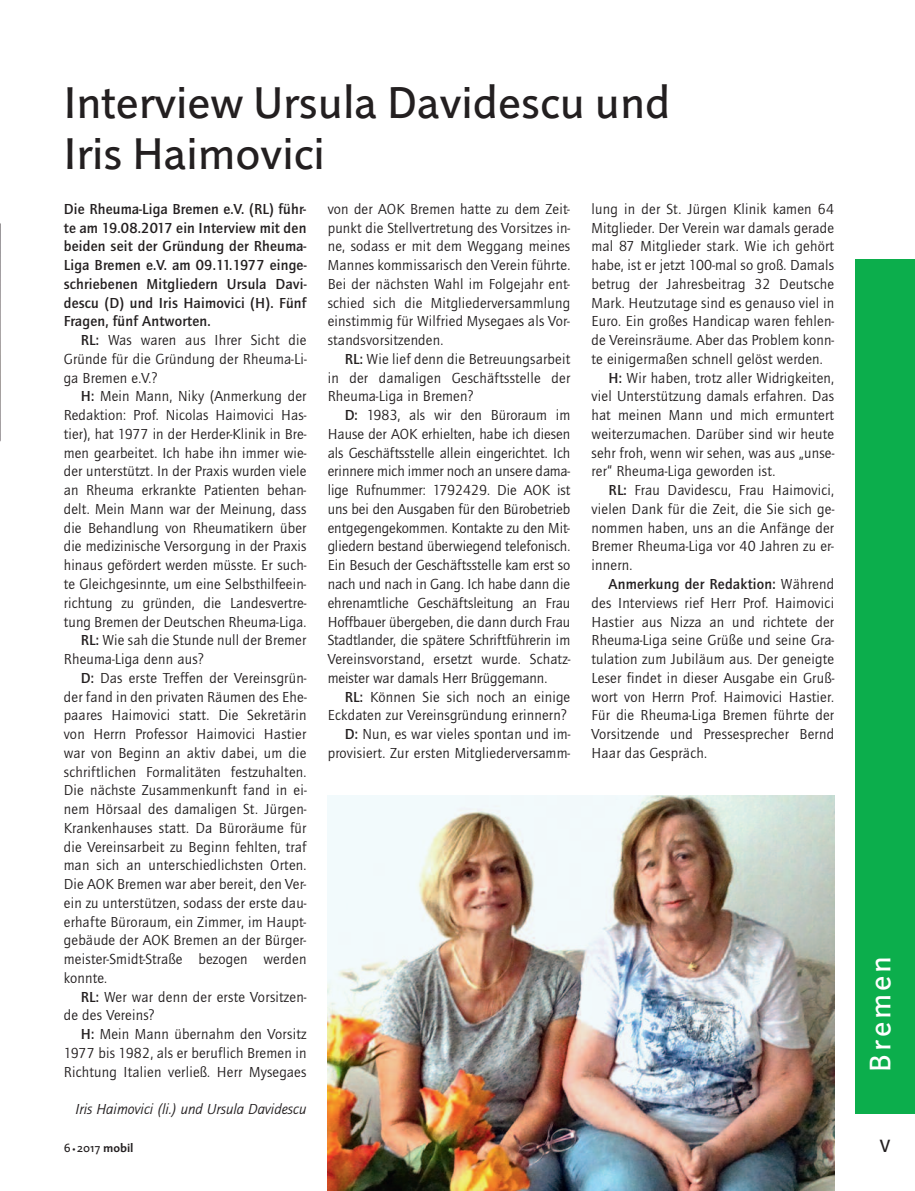
<style>
.page{position:relative;width:915px;height:1191px;background:#fff}
.page>*{position:absolute;margin:0;border:0;box-sizing:border-box;transform-origin:0 0}
.t1{font:45px/51px "Linotype Projekt";color:#231f20}
.t2{font:30px "Linotype Projekt";letter-spacing:.1em;color:#fff}
.t3{font:18px "Linotype Projekt";color:#231f20}
.t4{font:15px/18.8px "Quay Sans ITC";letter-spacing:.015em;color:#231f20;text-align:justify}
.t5{font:500 15px/18.8px "Quay Sans ITC";letter-spacing:.015em;color:#231f20;text-align:justify}
.t6{font:italic 15px "Quay Sans ITC";color:#231f20}
.t7{font:12px "Linotype Projekt";color:#231f20}
.s1{font-weight:500}
.s2{font-weight:400}
.s3{font-size:9px}
.s4{font-weight:700}
</style>
<div class="page">
<img style="left:327px;top:795px;width:506px;height:396px">
<img style="left:0;top:223px;width:1px;height:218px">
<div style="left:854px;top:259px;width:60px;height:855px;background:#0cae4c"></div>
<h1 class="t1" style="left:64px;top:83px;width:608px">Interview Ursula Davidescu und<br>Iris Haimovici</h1>
<p class="t5" style="left:64px;top:201px;width:244px">Die Rheuma-Liga Bremen e.V. (RL) führ&shy;te am 19.08.2017 ein Interview mit den beiden seit der Gründung der Rheuma-Liga Bremen e.V. am 09.11.1977 einge&shy;schriebenen Mitgliedern Ursula Davi&shy;descu (D) und Iris Haimovici (H). Fünf Fragen, fünf Antworten.</p>
<p class="t4" style="left:64px;top:332px;width:244px;text-indent:17px"><span class="s1">RL:</span> Was waren aus Ihrer Sicht die Gründe für die Gründung der Rheuma-Li&shy;ga Bremen e.V.?</p>
<p class="t4" style="left:81px;top:388px;width:227px"><span class="s1">H:</span> Mein Mann, Niky (Anmerkung der</p>
<p class="t4" style="left:64px;top:407px;width:244px">Redaktion: Prof. Nicolas Haimovici Has-</p>
<p class="t4" style="left:64px;top:426px;width:244px">tier), hat 1977 in der Herder-Klinik in Bre-</p>
<p class="t4" style="left:64px;top:444px;width:244px">men gearbeitet. Ich habe ihn immer wie-</p>
<p class="t4" style="left:64px;top:463px;width:244px">der unterstützt. In der Praxis wurden viele</p>
<p class="t4" style="left:64px;top:482px;width:244px">an Rheuma erkrankte Patienten behan-</p>
<p class="t4" style="left:64px;top:501px;width:244px">delt. Mein Mann war der Meinung, dass</p>
<p class="t4" style="left:64px;top:519px;width:244px">die Behandlung von Rheumatikern über</p>
<p class="t4" style="left:64px;top:538px;width:244px">die medizinische Versorgung in der Praxis</p>
<p class="t4" style="left:64px;top:557px;width:244px">hinaus gefördert werden müsste. Er such-</p>
<p class="t4" style="left:64px;top:576px;width:244px">te Gleichgesinnte, um eine Selbsthilfeein-</p>
<p class="t4" style="left:64px;top:594px;width:244px">richtung zu gründen, die Landesvertre-</p>
<p class="t4" style="left:64px;top:613px;width:244px">tung Bremen der Deutschen Rheuma-Liga.</p>
<p class="t4" style="left:81px;top:632px;width:227px"><span class="s1">RL:</span> Wie sah die Stunde null der Bremer</p>
<p class="t4" style="left:64px;top:651px;width:141px">Rheuma-Liga denn aus?</p>
<p class="t4" style="left:81px;top:669px;width:227px"><span class="s1">D:</span> Das erste Treffen der Vereinsgrün-</p>
<p class="t4" style="left:64px;top:688px;width:244px">der fand in den privaten Räumen des Ehe-</p>
<p class="t4" style="left:64px;top:707px;width:244px">paares Haimovici statt. Die Sekretärin</p>
<p class="t4" style="left:64px;top:726px;width:244px">von Herrn Professor Haimovici Hastier</p>
<p class="t4" style="left:64px;top:744px;width:244px">war von Beginn an aktiv dabei, um die</p>
<p class="t4" style="left:64px;top:763px;width:244px">schriftlichen Formalitäten festzuhalten.</p>
<p class="t4" style="left:64px;top:782px;width:244px">Die nächste Zusammenkunft fand in ei-</p>
<p class="t4" style="left:64px;top:801px;width:244px">nem Hörsaal des damaligen St. Jürgen-</p>
<p class="t4" style="left:64px;top:819px;width:244px">Krankenhauses statt. Da Büroräume für</p>
<p class="t4" style="left:64px;top:838px;width:244px">die Vereinsarbeit zu Beginn fehlten, traf</p>
<p class="t4" style="left:64px;top:857px;width:244px">man sich an unterschiedlichsten Orten.</p>
<p class="t4" style="left:64px;top:876px;width:244px">Die AOK Bremen war aber bereit, den Ver-</p>
<p class="t4" style="left:64px;top:894px;width:244px">ein zu unterstützen, sodass der erste dau-</p>
<p class="t4" style="left:64px;top:913px;width:244px">erhafte Büroraum, ein Zimmer, im Haupt-</p>
<p class="t4" style="left:64px;top:932px;width:244px">gebäude der AOK Bremen an der Bürger-</p>
<p class="t4" style="left:64px;top:951px;width:244px">meister-Smidt-Straße bezogen werden</p>
<p class="t4" style="left:64px;top:969px;width:45px">konnte.</p>
<p class="t4" style="left:81px;top:988px;width:227px"><span class="s1">RL:</span> Wer war denn der erste Vorsitzen-</p>
<p class="t4" style="left:64px;top:1007px;width:92px">de des Vereins?</p>
<p class="t4" style="left:81px;top:1026px;width:227px"><span class="s1">H:</span> Mein Mann übernahm den Vorsitz</p>
<p class="t4" style="left:64px;top:1044px;width:244px">1977 bis 1982, als er beruflich Bremen in</p>
<p class="t4" style="left:64px;top:1063px;width:244px">Richtung Italien verließ. Herr Mysegaes</p>
<p class="t4" style="left:327px;top:201px;width:244px">von der AOK Bremen hatte zu dem Zeit&shy;punkt die Stellvertretung des Vorsitzes in&shy;ne, sodass er mit dem Weggang meines Mannes kommissarisch den Verein führte.<br>Bei der nächsten Wahl im Folgejahr ent&shy;schied sich die Mitgliederversammlung einstimmig für Wilfried Mysegaes als Vor&shy;standsvorsitzenden.</p>
<p class="t4" style="left:327px;top:351px;width:244px;text-indent:17px"><span class="s1">RL:</span> Wie lief denn die Betreuungsarbeit in der damaligen Geschäftsstelle der Rheuma-Liga in Bremen?</p>
<p class="t4" style="left:327px;top:407px;width:244px;text-indent:17px"><span class="s1">D:</span> 1983, als wir den Büroraum im Hause der AOK erhielten, habe ich diesen als Geschäftsstelle allein eingerichtet. Ich erinnere mich immer noch an unsere dama&shy;lige Rufnummer: 1792429. Die AOK ist uns bei den Ausgaben für den Bürobetrieb entgegengekommen. Kontakte zu den Mit&shy;gliedern bestand überwiegend telefonisch.<br>Ein Besuch der Geschäftsstelle kam erst so nach und nach in Gang. Ich habe dann die ehrenamtliche Geschäftsleitung an Frau Hoffbauer übergeben, die dann durch Frau Stadtlander, die spätere Schriftführerin im Vereinsvorstand, ersetzt wurde. Schatz&shy;meister war damals Herr Brüggemann.</p>
<p class="t4" style="left:327px;top:688px;width:244px;text-align:right"><span class="s1">RL:</span> Können Sie sich noch an einige Eckdaten zur Vereinsgründung erinnern?<br><span class="s1">D:</span> Nun, es war vieles spontan und im&shy;provisiert. Zur ersten Mitgliederversamm-</p>
<p class="t4" style="left:591px;top:201px;width:244px">lung in der St. Jürgen Klinik kamen 64</p>
<p class="t4" style="left:591px;top:219px;width:244px">Mitglieder. Der Verein war damals gerade</p>
<p class="t4" style="left:591px;top:238px;width:244px">mal 87 Mitglieder stark. Wie ich gehört</p>
<p class="t4" style="left:591px;top:257px;width:244px">habe, ist er jetzt 100-mal so groß. Damals</p>
<p class="t4" style="left:591px;top:276px;width:244px">betrug der Jahresbeitrag 32 Deutsche</p>
<p class="t4" style="left:591px;top:294px;width:244px">Mark. Heutzutage sind es genauso viel in</p>
<p class="t4" style="left:591px;top:313px;width:244px">Euro. Ein großes Handicap waren fehlen-</p>
<p class="t4" style="left:591px;top:332px;width:244px">de Vereinsräume. Aber das Problem konn-</p>
<p class="t4" style="left:591px;top:351px;width:233px">te einigermaßen schnell gelöst werden.</p>
<p class="t4" style="left:608px;top:369px;width:227px"><span class="s1">H:</span> Wir haben, trotz aller Widrigkeiten,</p>
<p class="t4" style="left:591px;top:388px;width:244px">viel Unterstützung damals erfahren. Das</p>
<p class="t4" style="left:591px;top:407px;width:244px">hat meinen Mann und mich ermuntert</p>
<p class="t4" style="left:591px;top:426px;width:244px">weiterzumachen. Darüber sind wir heute</p>
<p class="t4" style="left:591px;top:444px;width:244px">sehr froh, wenn wir sehen, was aus „unse-</p>
<p class="t4" style="left:591px;top:463px;width:185px">rer“ Rheuma-Liga geworden ist.</p>
<p class="t4" style="left:608px;top:482px;width:227px"><span class="s1">RL:</span> Frau Davidescu, Frau Haimovici,</p>
<p class="t4" style="left:591px;top:501px;width:244px">vielen Dank für die Zeit, die Sie sich ge-</p>
<p class="t4" style="left:591px;top:519px;width:244px">nommen haben, uns an die Anfänge der</p>
<p class="t4" style="left:591px;top:538px;width:244px">Bremer Rheuma-Liga vor 40 Jahren zu er-</p>
<p class="t4" style="left:591px;top:557px;width:42px">innern.</p>
<p class="t5" style="left:608px;top:576px;width:227px">Anmerkung der Redaktion: <span class="s2">Während</span></p>
<p class="t4" style="left:591px;top:594px;width:244px">des Interviews rief Herr Prof. Haimovici</p>
<p class="t4" style="left:591px;top:613px;width:244px">Hastier aus Nizza an und richtete der</p>
<p class="t4" style="left:591px;top:632px;width:244px">Rheuma-Liga seine Grüße und seine Gra-</p>
<p class="t4" style="left:591px;top:651px;width:244px">tulation zum Jubiläum aus. Der geneigte</p>
<p class="t4" style="left:591px;top:669px;width:244px">Leser findet in dieser Ausgabe ein Gruß-</p>
<p class="t4" style="left:591px;top:688px;width:244px">wort von Herrn Prof. Haimovici Hastier.</p>
<p class="t4" style="left:591px;top:707px;width:244px">Für die Rheuma-Liga Bremen führte der</p>
<p class="t4" style="left:591px;top:726px;width:244px">Vorsitzende und Pressesprecher Bernd</p>
<p class="t4" style="left:591px;top:744px;width:117px">Haar das Gespräch.</p>
<p class="t6" style="left:76px;top:1103px;width:232px">Iris Haimovici (li.) und Ursula Davidescu</p>
<h2 class="t2" style="left:869px;top:1071px;width:117px;rotate:-90deg">Bremen</h2>
<p class="t7" style="left:64px;top:1143px;width:71px">6 <span class="s3">•</span>2017 <span class="s4">mobil</span></p>
<p class="t3" style="left:879px;top:1139px;width:13px">V</p>
</div>
